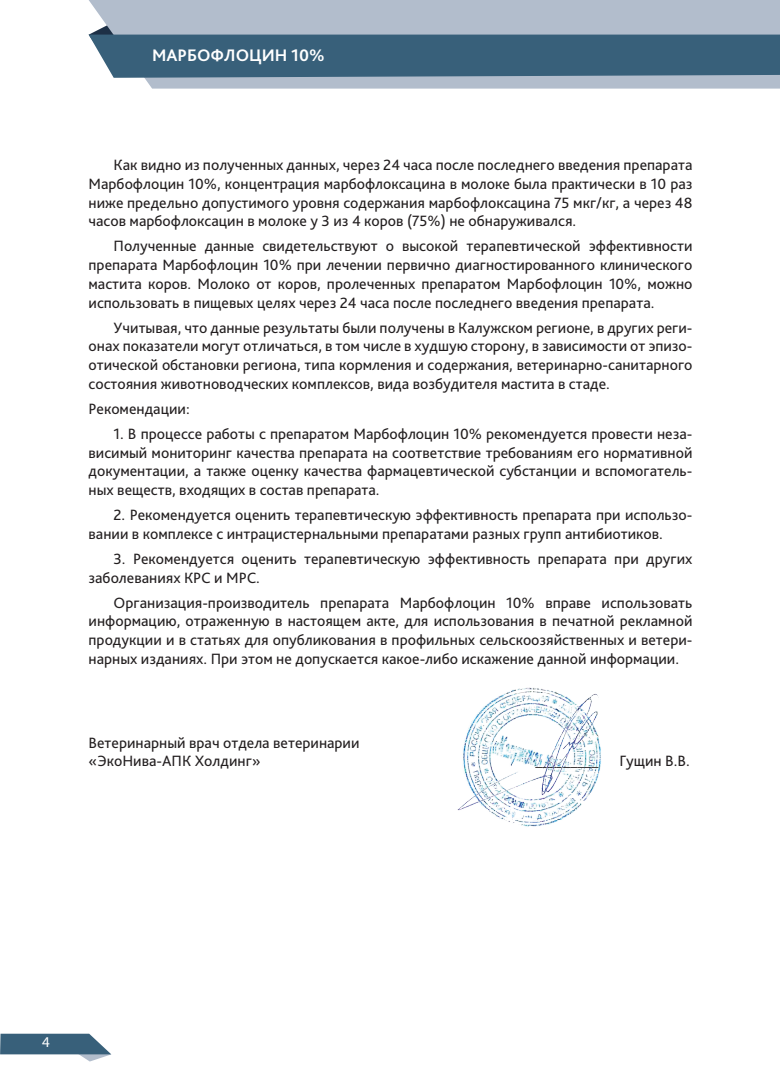
<style>
.page{position:relative;width:780px;height:1088px;background:#fff}
.page>*{position:absolute;margin:0;border:0;box-sizing:border-box;transform-origin:0 0}
.t1{font:700 17.5px "Bliss Pro";color:#fff}
.t2{font:15.62px/18.8px "Bliss Pro";color:#231f20;text-align:justify}
.t3{font:15px "Myriad Pro";color:#fff}
</style>
<div class="page">
<img style="left:488px;top:687px;width:113px;height:140px">
<svg style="left:89px;top:0;width:691px;height:89px;fill:#b2bdcc"></svg>
<svg style="left:89px;top:3px;width:691px;height:75px"></svg>
<svg style="left:0;top:1034px;width:111px;height:27px"></svg>
<img style="left:457px;top:693px;width:141px;height:117px">
<p class="t1" style="left:152px;top:44px;width:174px">МАРБОФЛОЦИН 10%</p>
<p class="t2" style="left:89px;top:155px;width:605px;text-indent:25px">Как видно из полученных данных, через 24 часа после последнего введения препарата Марбофлоцин 10%, концентрация марбофлоксацина в молоке была практически в 10 раз ниже предельно допустимого уровня содержания марбофлоксацина 75 мкг/кг, а через 48 часов марбофлоксацин в молоке у 3 из 4 коров (75%) не обнаруживался.</p>
<p class="t2" style="left:89px;top:236px;width:605px;text-indent:25px">Полученные данные свидетельствуют о высокой терапевтической эффективности препарата Марбофлоцин 10% при лечении первично диагностированного клинического мастита коров. Молоко от коров, пролеченных препаратом Марбофлоцин 10%, можно использовать в пищевых целях через 24 часа после последнего введения препарата.</p>
<p class="t2" style="left:89px;top:318px;width:605px;text-indent:25px">Учитывая, что данные результаты были получены в Калужском регионе, в других реги&shy;онах показатели могут отличаться, в том числе в худшую сторону, в зависимости от эпизо&shy;отической обстановки региона, типа кормления и содержания, ветеринарно-санитарного состояния животноводческих комплексов, вида возбудителя мастита в стаде.</p>
<p class="t2" style="left:89px;top:399px;width:103px">Рекомендации:</p>
<p class="t2" style="left:89px;top:424px;width:605px;text-indent:25px">1. В процессе работы с препаратом Марбофлоцин 10% рекомендуется провести неза&shy;висимый мониторинг качества препарата на соответствие требованиям его нормативной документации, а также оценку качества фармацевтической субстанции и вспомогатель&shy;ных веществ, входящих в состав препарата.</p>
<p class="t2" style="left:89px;top:505px;width:605px;text-indent:25px">2. Рекомендуется оценить терапевтическую эффективность препарата при использо&shy;вании в комплексе с интрацистернальными препаратами разных групп антибиотиков.</p>
<p class="t2" style="left:89px;top:549px;width:605px;text-indent:25px">3. Рекомендуется оценить терапевтическую эффективность препарата при других заболеваниях КРС и МРС.</p>
<p class="t2" style="left:89px;top:593px;width:605px;text-indent:25px">Организация-производитель препарата Марбофлоцин 10% вправе использовать информацию, отраженную в настоящем акте, для использования в печатной рекламной продукции и в статьях для опубликования в профильных сельскоозяйственных и ветери&shy;нарных изданиях. При этом не допускается какое-либо искажение данной информации.</p>
<p class="t2" style="left:89px;top:733px;width:272px">Ветеринарный врач отдела ветеринарии «ЭкоНива-АПК Холдинг»</p>
<p class="t2" style="left:535px;top:751px;width:64px">_________</p>
<p class="t2" style="left:619px;top:751px;width:72px">Гущин В.В.</p>
<p class="t3" style="left:42px;top:1033px;width:9px">4</p>
</div>
